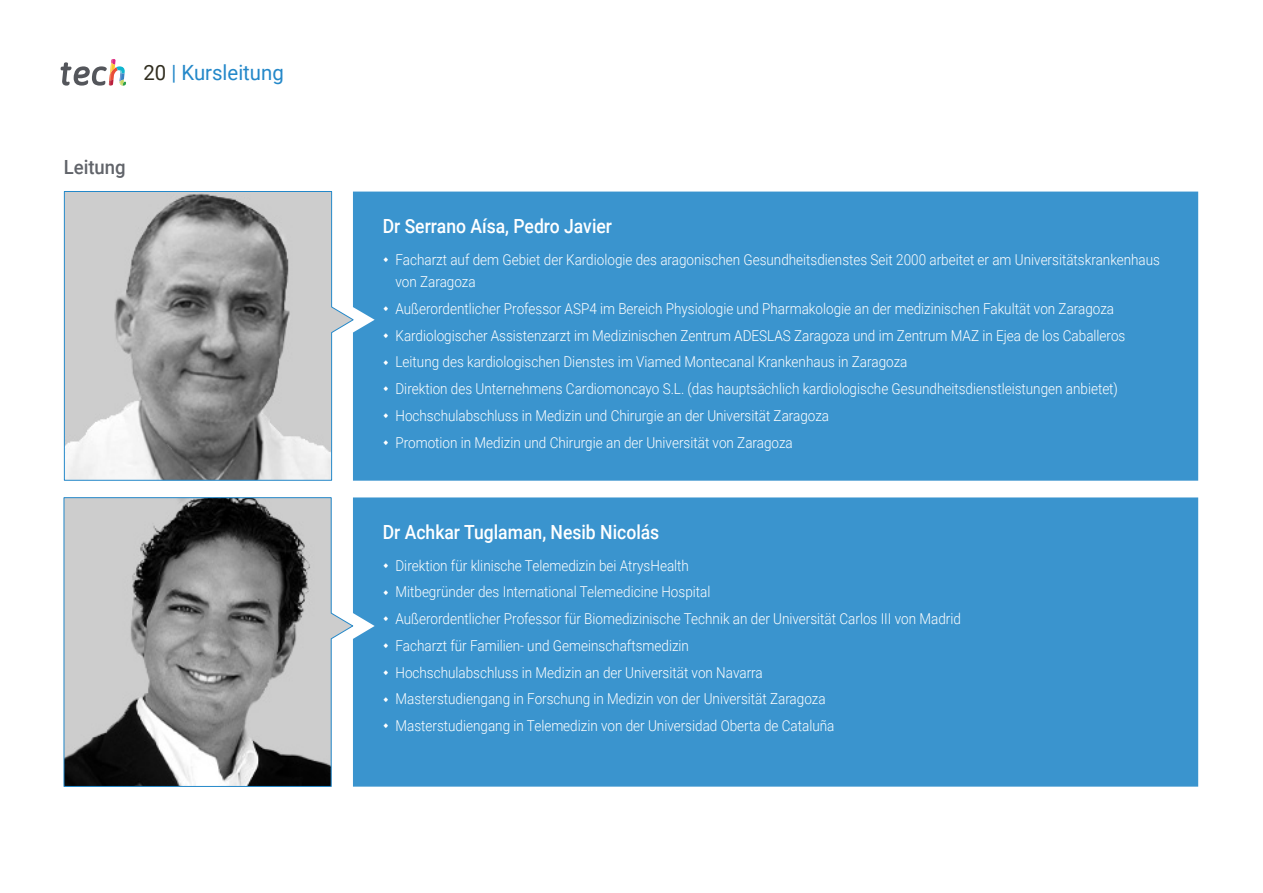
<style>
.page{position:relative;width:1263px;height:893px;background:#fff}
.page>*{position:absolute;margin:0;border:0;box-sizing:border-box;transform-origin:0 0}
.t1{font:21px "Roboto";color:#2488c9}
.t2{font:500 19.5px "Roboto";color:#fff;scale:.9 1}
.t3{font:500 19.5px "Roboto";color:#61646a;scale:.95 1}
.t4{font:300 15px/26.7px "Roboto";color:#fff;scale:.9 1}
.s1{color:#312e20}
</style>
<div class="page">
<div style="left:354px;top:192px;width:844px;height:289px;background:#3a94ce"></div>
<div style="left:353px;top:497px;width:845px;height:290px;background:#3a94ce"></div>
<svg style="left:64px;top:191px;width:290px;height:290px;background:#afb1b2"></svg>
<svg style="left:64px;top:497px;width:289px;height:290px;background:#969898"></svg>
<svg style="left:61px;top:59px;width:65px;height:27px"></svg>
<svg style="left:384px;top:257px;width:4px;height:5px"></svg>
<svg style="left:384px;top:306px;width:4px;height:5px"></svg>
<svg style="left:384px;top:333px;width:4px;height:5px"></svg>
<svg style="left:384px;top:360px;width:4px;height:5px"></svg>
<svg style="left:384px;top:387px;width:4px;height:5px"></svg>
<svg style="left:384px;top:413px;width:4px;height:5px"></svg>
<svg style="left:384px;top:440px;width:4px;height:5px"></svg>
<svg style="left:384px;top:563px;width:4px;height:5px"></svg>
<svg style="left:384px;top:590px;width:4px;height:5px"></svg>
<svg style="left:384px;top:616px;width:4px;height:5px"></svg>
<svg style="left:384px;top:643px;width:4px;height:5px"></svg>
<svg style="left:384px;top:670px;width:4px;height:5px"></svg>
<svg style="left:384px;top:697px;width:4px;height:5px"></svg>
<svg style="left:384px;top:723px;width:4px;height:5px"></svg>
<h1 class="t1" style="left:144px;top:57px;width:142px"><span class="s1">20</span> | Kursleitung</h1>
<h2 class="t3" style="left:64px;top:153px;width:67px">Leitung</h2>
<h2 class="t2" style="left:383px;top:212px;width:256px">Dr Serrano Aísa, Pedro Javier</h2>
<p class="t4" style="left:395px;top:248px;width:851px;line-height:22.5px">Facharzt auf dem Gebiet der Kardiologie des aragonischen Gesundheitsdienstes Seit 2000 arbeitet er am Universitätskrankenhaus von Zaragoza</p>
<p class="t4" style="left:395px;top:295px;width:812px">Außerordentlicher Professor ASP4 im Bereich Physiologie und Pharmakologie an der medizinischen Fakultät von Zaragoza Kardiologischer Assistenzarzt im Medizinischen Zentrum ADESLAS Zaragoza und im Zentrum MAZ in Ejea de los Caballeros Leitung des kardiologischen Dienstes im Viamed Montecanal Krankenhaus in Zaragoza<br>Direktion des Unternehmens Cardiomoncayo S.L. (das hauptsächlich kardiologische Gesundheitsdienstleistungen anbietet)<br>Hochschulabschluss in Medizin und Chirurgie an der Universität Zaragoza<br>Promotion in Medizin und Chirurgie an der Universität von Zaragoza</p>
<h2 class="t2" style="left:383px;top:518px;width:309px">Dr Achkar Tuglaman, Nesib Nicolás</h2>
<p class="t4" style="left:395px;top:551px;width:630px">Direktion für klinische Telemedizin bei AtrysHealth<br>Mitbegründer des International Telemedicine Hospital<br>Außerordentlicher Professor für Biomedizinische Technik an der Universität Carlos III von Madrid Facharzt für Familien- und Gemeinschaftsmedizin<br>Hochschulabschluss in Medizin an der Universität von Navarra<br>Masterstudiengang in Forschung in Medizin von der Universität Zaragoza<br>Masterstudiengang in Telemedizin von der Universidad Oberta de Cataluña</p>
</div>
